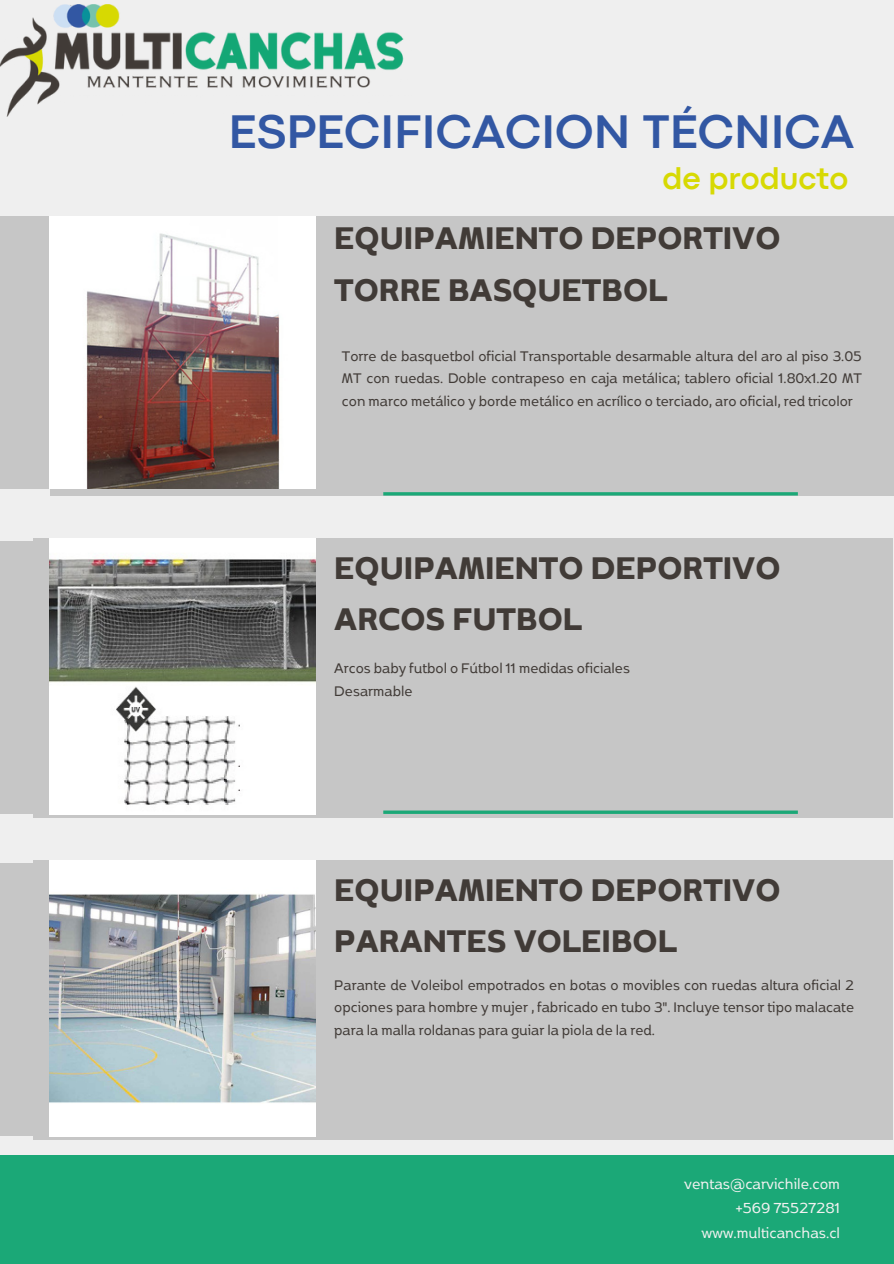
<style>
.page{position:relative;width:894px;height:1264px;background:#fff}
.page>*{position:absolute;margin:0;border:0;box-sizing:border-box;transform-origin:0 0}
.t1{font:700 49.2px "Codec Pro";color:#3257a3}
.t2{font:700 37.2px/51.8px "Boriboon";color:#413b37}
.t3{font:700 31.8px "Codec Pro";color:#d7d903}
.t4{font:17.25px "Boriboon";color:#f1f1f0}
.t5{font:16.5px/22.5px "Boriboon";color:#413b37;text-align:justify}
</style>
<div class="page">
<div style="left:0;top:0;width:893px;height:1263px;background:#efefef"></div>
<div style="left:0;top:1155px;width:893px;height:108px;background:#1ba877"></div>
<div style="left:50px;top:216px;width:843px;height:279px;background:#c6c6c6"></div>
<div style="left:0;top:216px;width:50px;height:272px;background:#c6c6c6"></div>
<hr style="left:383px;top:492px;width:414px;height:3px;background:#1ba877">
<img style="left:50px;top:216px;width:265px;height:272px">
<img style="left:0;top:5px;width:404px;height:111px">
<div style="left:33px;top:538px;width:860px;height:279px;background:#c6c6c6"></div>
<img style="left:50px;top:538px;width:265px;height:276px">
<div style="left:0;top:542px;width:46px;height:272px;background:#c6c6c6"></div>
<svg style="left:383px;top:810px;width:414px;height:4px;background:#35ac82"></svg>
<div style="left:33px;top:860px;width:860px;height:279px;background:#c6c6c6"></div>
<img style="left:50px;top:860px;width:265px;height:276px">
<div style="left:0;top:864px;width:46px;height:271px;background:#c6c6c6"></div>
<h2 class="t1" style="left:228px;top:114px;width:626px">ESPECIFICACION TÉCNICA</h2>
<p class="t3" style="left:662px;top:167px;width:187px">de producto</p>
<p class="t2" style="left:334px;top:210px;width:447px">EQUIPAMIENTO DEPORTIVO<br>TORRE BASQUETBOL</p>
<h1 class="t5" style="left:342px;top:344px;width:521px">Torre de basquetbol oficial Transportable desarmable altura del aro al piso 3.05<br>MT con ruedas. Doble contrapeso en caja metálica; tablero oficial 1.80x1.20 MT con marco metálico y borde metálico en acrílico o terciado, aro oficial, red tricolor</h1>
<h2 class="t2" style="left:334px;top:540px;width:447px">EQUIPAMIENTO DEPORTIVO<br>ARCOS FUTBOL</h2>
<p class="t5" style="left:334px;top:656px;width:297px">Arcos baby futbol o Fútbol 11 medidas oficiales</p>
<p class="t5" style="left:334px;top:679px;width:80px">Desarmable</p>
<p class="t2" style="left:334px;top:861px;width:447px">EQUIPAMIENTO DEPORTIVO<br>PARANTES VOLEIBOL</p>
<p class="t5" style="left:334px;top:972px;width:521px">Parante de Voleibol empotrados en botas o movibles con ruedas altura oficial 2 opciones para hombre y mujer , fabricado en tubo 3". Incluye tensor tipo malacate para la malla roldanas para guiar la piola de la red.</p>
<h3 class="t4" style="left:684px;top:1172px;width:157px">ventas@carvichile.com</h3>
<h2 class="t4" style="left:735px;top:1197px;width:106px">+569 75527281</h2>
<p class="t4" style="left:701px;top:1222px;width:140px">www.multicanchas.cl</p>
</div>
